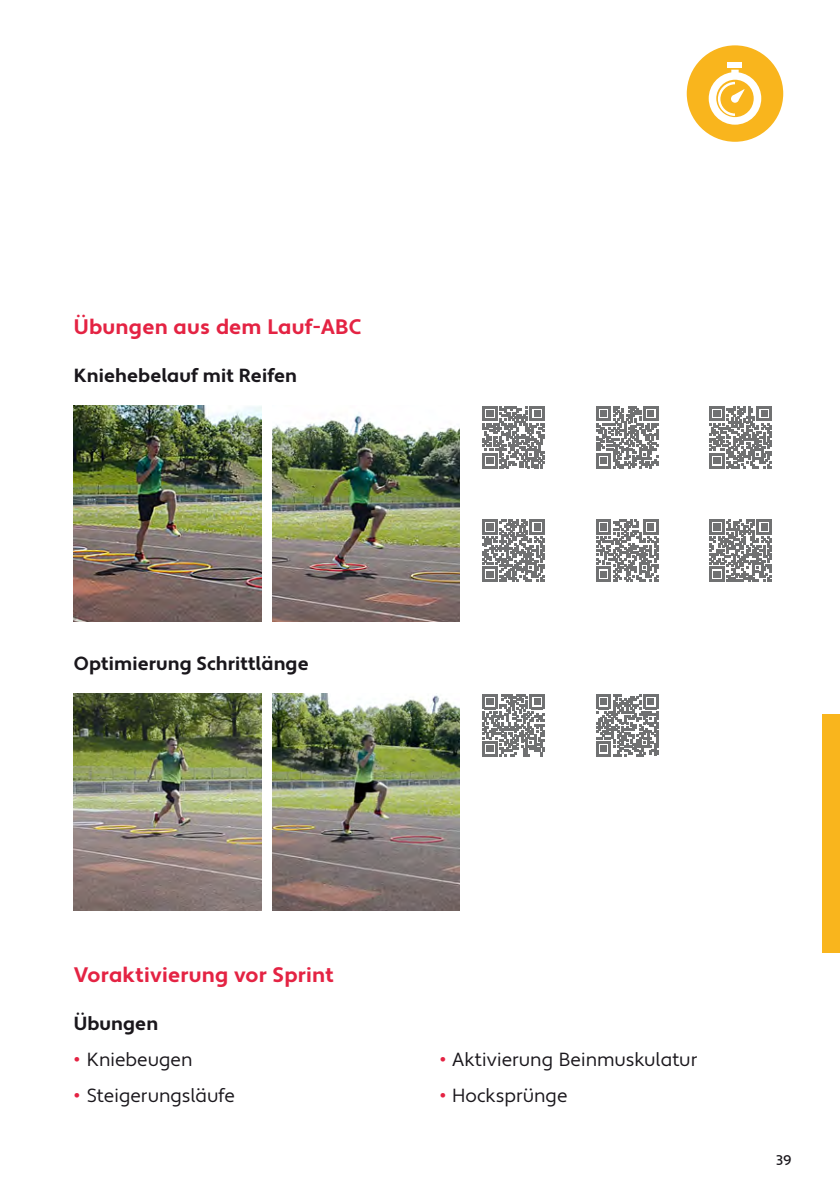
<style>
.page{position:relative;width:840px;height:1191px;background:#fff}
.page>*{position:absolute;margin:0;border:0;box-sizing:border-box;transform-origin:0 0}
.Zwischentitel_ROT{font:700 21px "Apertura";letter-spacing:.005em;color:#e42343}
.t1{font:19px "Apertura";letter-spacing:-.005em;color:#1a171c}
.Zwischentitel_SCHW{font:700 19px "Apertura";color:#1a171c}
.t2{font:500 14px "Apertura";color:#1a171c}
.s1{font-size:22px;color:#e42343}
</style>
<div class="page">
<div style="left:686px;top:45px;width:96px;height:97px;background:#f9b51d;border-radius:50%"></div>
<div style="left:727px;top:62px;width:14px;height:6px;background:#fff"></div>
<svg style="left:708px;top:70px;width:52px;height:55px"></svg>
<div style="left:822px;top:714px;width:17px;height:238px;background:#f9b51d"></div>
<img style="left:74px;top:406px;width:187px;height:216px">
<img style="left:74px;top:694px;width:187px;height:216px">
<img style="left:272px;top:413px;width:187px;height:209px">
<img style="left:272px;top:694px;width:187px;height:216px">
<svg style="left:596px;top:406px;width:62px;height:62px"></svg>
<svg style="left:709px;top:406px;width:62px;height:62px"></svg>
<svg style="left:482px;top:406px;width:62px;height:62px"></svg>
<svg style="left:596px;top:519px;width:62px;height:62px"></svg>
<svg style="left:709px;top:519px;width:62px;height:62px"></svg>
<svg style="left:482px;top:694px;width:62px;height:62px"></svg>
<svg style="left:596px;top:694px;width:62px;height:62px"></svg>
<svg style="left:482px;top:519px;width:62px;height:62px"></svg>
<p class="Zwischentitel_ROT" style="left:74px;top:314px;width:288px">Übungen aus dem Lauf-ABC</p>
<p class="Zwischentitel_SCHW" style="left:74px;top:364px;width:225px">Kniehebelauf mit Reifen</p>
<p class="Zwischentitel_SCHW" style="left:74px;top:652px;width:236px">Optimierung Schrittlänge</p>
<p class="Zwischentitel_ROT" style="left:74px;top:962px;width:261px">Voraktivierung vor Sprint</p>
<p class="Zwischentitel_SCHW" style="left:74px;top:1012px;width:86px">Übungen</p>
<p class="t1" style="left:74px;top:1048px;width:120px"><span class="s1">•</span> Kniebeugen</p>
<p class="t1" style="left:439px;top:1048px;width:259px"><span class="s1">•</span> Aktivierung Beinmuskulatur</p>
<p class="t1" style="left:74px;top:1084px;width:162px"><span class="s1">•</span> Steigerungsläufe</p>
<p class="t1" style="left:439px;top:1084px;width:129px"><span class="s1">•</span> Hocksprünge</p>
<p class="t2" style="left:775px;top:1151px;width:17px">39</p>
</div>
